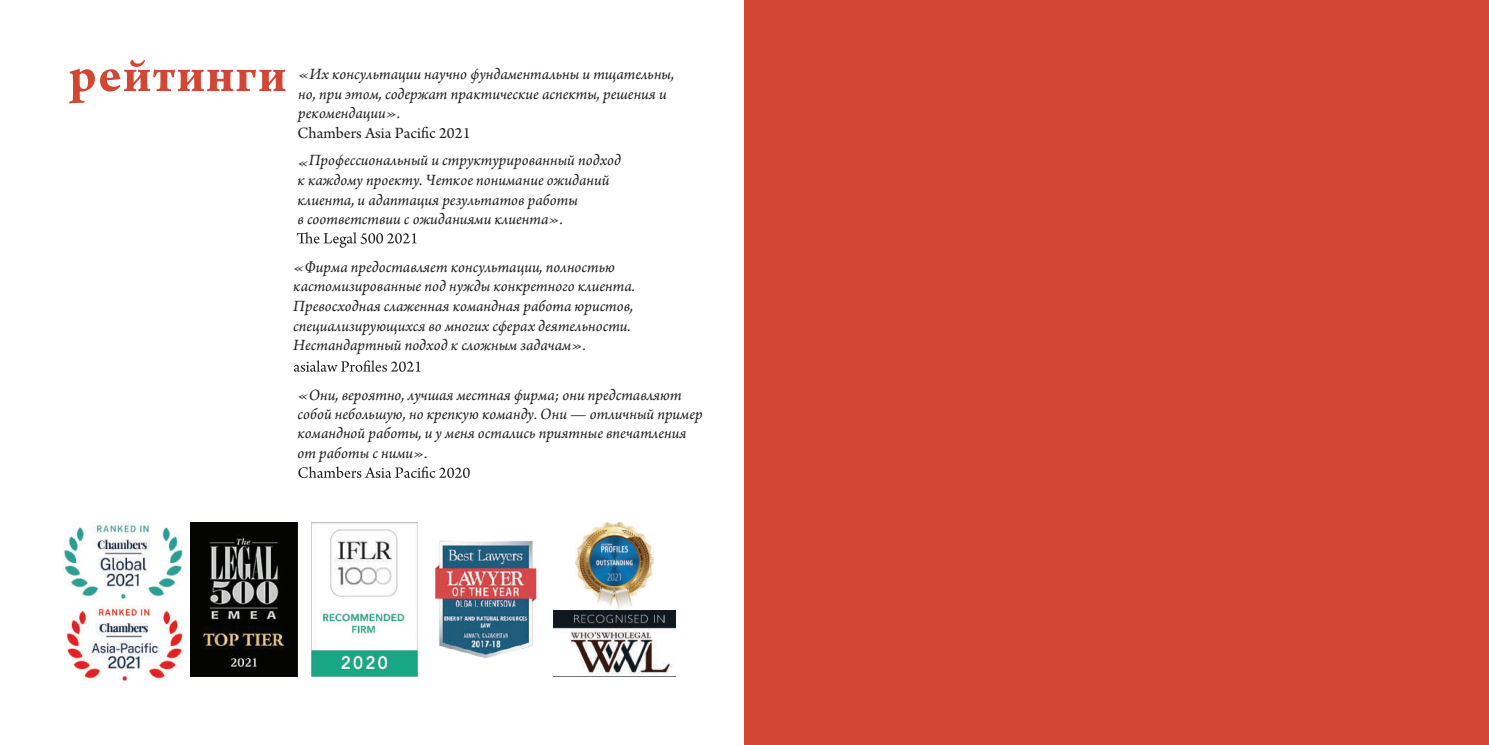
<style>
.page{position:relative;width:1489px;height:745px;background:#fff}
.page>*{position:absolute;margin:0;border:0;box-sizing:border-box;transform-origin:0 0}
.t1{font:700 52.5px "Arno Pro";letter-spacing:.025em;color:#d24734}
.t2{font:italic 16.5px/19.6px "Arno Pro";color:#231f20}
.t3{font:16.5px "Arno Pro";color:#231f20}
</style>
<div class="page">
<div style="left:744px;top:0;width:744px;height:744px;background:#d24734"></div>
<svg style="left:421px;top:127px;width:14px;height:11px"></svg>
<svg style="left:294px;top:360px;width:126px;height:11px"></svg>
<svg style="left:298px;top:466px;width:171px;height:11px"></svg>
<img style="left:553px;top:609px;width:122px;height:65px">
<img style="left:311px;top:522px;width:106px;height:153px">
<img style="left:435px;top:540px;width:102px;height:118px">
<img style="left:575px;top:522px;width:79px;height:87px">
<img style="left:67px;top:605px;width:115px;height:76px">
<img style="left:191px;top:522px;width:106px;height:153px">
<img style="left:64px;top:522px;width:118px;height:77px">
<svg style="left:297px;top:232px;width:119px;height:15px"></svg>
<h1 class="t1" style="left:69px;top:45px;width:218px">рейтинги</h1>
<p class="t2" style="left:298px;top:65px;width:377px">«Их консультации научно фундаментальны и тщательны, но, при этом, содержат практические аспекты, решения и рекомендации».</p>
<p class="t3" style="left:297px;top:123px;width:174px">Chambers Asia Paci 2021</p>
<p class="t2" style="left:297px;top:151px;width:325px">«Профессиональный и структурированный подход к каждому проекту. Четкое понимание ожиданий клиента, и адаптация результатов работы<br>в соответствии с ожиданиями клиента».</p>
<p class="t2" style="left:293px;top:258px;width:343px">«Фирма предоставляет консультации, полностью кастомизированные под нужды конкретного клиента.<br>Превосходная слаженная командная работа юристов, специализирующихся во многих сферах деятельности.<br>Нестандартный подход к сложным задачам».</p>
<p class="t2" style="left:297px;top:385px;width:406px">«Они, вероятно, лучшая местная фирма; они представляют собой небольшую, но крепкую команду. Они — отличный пример командной работы, и у меня остались приятные впечатления от работы с ними».</p>
</div>
